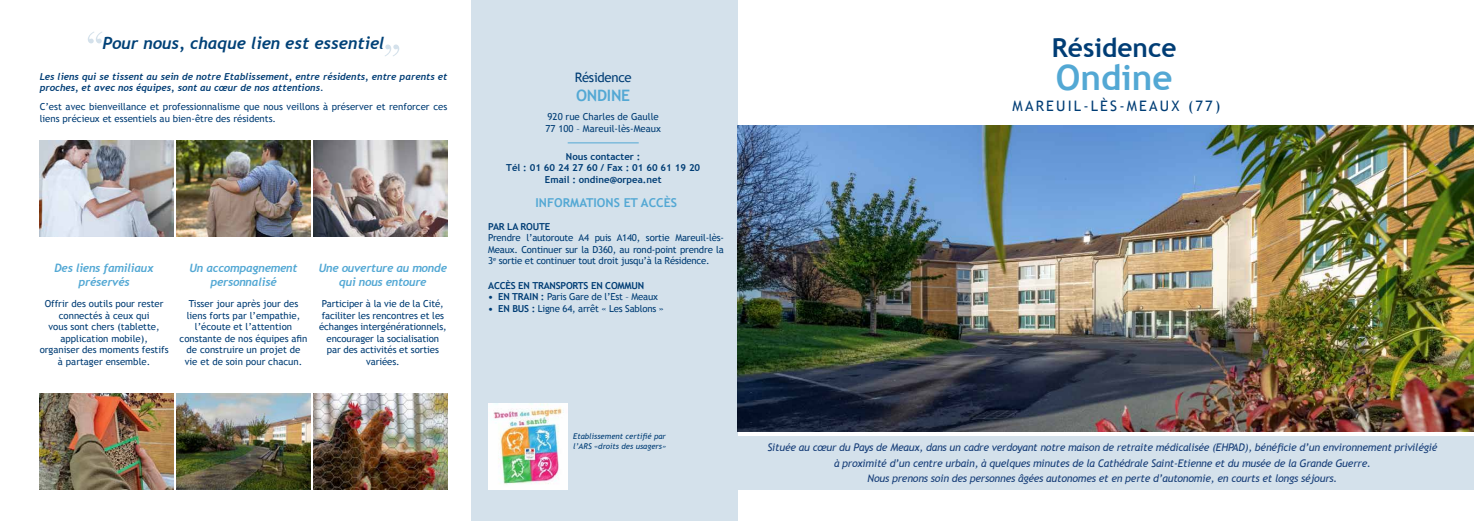
<style>
.page{position:relative;width:1474px;height:521px;background:#fff}
.page>*{position:absolute;margin:0;border:0;box-sizing:border-box;transform-origin:0 0}
.t1{font:700 35px "Trebuchet MS";color:#53a8d4}
.t2{font:700 26.25px "Trebuchet MS";color:#003d75}
.t3{font:italic 700 16.62px "Trebuchet";color:#004177}
.t4{font:700 15.75px "Trebuchet MS";letter-spacing:-.02em;color:#53a8d4}
.t5{font:14.44px "Trebuchet MS";letter-spacing:.15em;color:#003d75}
.t6{font:13.12px "Trebuchet MS";letter-spacing:-.02em;color:#003d75}
.t7{font:700 12.25px "Trebuchet MS";color:#53a8d4}
.t8{font:italic 700 11.46px/13.7px "Trebuchet";letter-spacing:-.02em;color:#53a8d4;text-align:center}
.t9{font:italic 10.5px/15.8px "Trebuchet MS";letter-spacing:-.02em;color:#183f79;text-align:center}
.t10{font:9.62px/11.5px "Trebuchet MS";color:#003d75;text-align:center}
.t11{font:italic 700 9.62px/11.5px "Trebuchet";color:#003d75}
.t12{font:700 9.62px/11.5px "Trebuchet MS";color:#003d75;text-align:center}
.t13{font:9.62px "Trebuchet MS";letter-spacing:-.02em;color:#003d75}
.t14{font:700 9.62px "Trebuchet MS";letter-spacing:-.02em;color:#003d75}
.t15{font:italic 7.88px/9.5px "Trebuchet MS";color:#003d75}
.s1{font-weight:700}
</style>
<div class="page">
<div style="left:471px;top:0;width:266px;height:521px;background:#d4e1eb"></div>
<hr style="left:567px;top:142px;width:71px;height:1px;background:#53a8d4">
<img style="left:737px;top:125px;width:736px;height:307px">
<div style="left:737px;top:436px;width:736px;height:53px;background:#d4e1eb"></div>
<svg style="left:88px;top:32px;width:14px;height:11px"></svg>
<svg style="left:385px;top:45px;width:14px;height:11px"></svg>
<img style="left:40px;top:393px;width:133px;height:96px">
<img style="left:177px;top:393px;width:133px;height:96px">
<img style="left:314px;top:393px;width:133px;height:96px">
<img style="left:40px;top:140px;width:133px;height:96px">
<img style="left:177px;top:140px;width:133px;height:96px">
<img style="left:314px;top:140px;width:133px;height:96px">
<img style="left:488px;top:403px;width:79px;height:86px">
<h3 class="t3" style="left:102px;top:33px;width:284px">Pour nous, chaque lien est essentiel</h3>
<p class="t11" style="left:40px;top:71px;width:409px">Les liens qui se tissent au sein de notre Etablissement, entre résidents, entre parents et proches, et avec nos équipes, sont au cœur de nos attentions.</p>
<p class="t10" style="left:40px;top:101px;width:409px;text-align:left">C’est avec bienveillance et professionnalisme que nous veillons à préserver et renforcer ces liens précieux et essentiels au bien-être des résidents.</p>
<p class="t8" style="left:55px;top:261px;width:101px">Des liens familiaux préservés</p>
<p class="t10" style="left:40px;top:298px;width:130px">Offrir des outils pour rester connectés à ceux qui<br>vous sont chers (tablette, application mobile), organiser des moments festifs à partager ensemble.</p>
<p class="t8" style="left:190px;top:261px;width:109px">Un accompagnement personnalisé</p>
<p class="t10" style="left:180px;top:298px;width:129px">Tisser jour après jour des liens forts par l’empathie, l’écoute et l’attention constante de nos équipes afin de construire un projet de vie et de soin pour chacun.</p>
<p class="t8" style="left:319px;top:261px;width:130px">Une ouverture au monde qui nous entoure</p>
<p class="t10" style="left:319px;top:298px;width:129px">Participer à la vie de la Cité, faciliter les rencontres et les échanges intergénérationnels, encourager la socialisation par des activités et sorties variées.</p>
<h3 class="t6" style="left:574px;top:70px;width:59px">Résidence</h3>
<h3 class="t4" style="left:576px;top:86px;width:55px">ONDINE</h3>
<p class="t10" style="left:545px;top:111px;width:117px;text-align:left">920 rue Charles de Gaulle<br>77 100 – Mareuil-lès-Meaux</p>
<p class="t12" style="left:506px;top:151px;width:196px">Nous contacter :<br>Tél : 01 60 24 27 60 / Fax : 01 60 61 19 20<br>Email : ondine@orpea.net</p>
<p class="t7" style="left:535px;top:195px;width:143px">INFORMATIONS ET ACCÈS</p>
<p class="t14" style="left:488px;top:220px;width:64px">PAR LA ROUTE</p>
<p class="t10" style="left:488px;top:232px;width:237px;text-align:justify">Prendre l’autoroute A4 puis A140, sortie Mareuil-lès-Meaux. Continuer sur la D360, au rond-point prendre la 3<sup>e</sup> sortie et continuer tout droit jusqu’à la Résidence.</p>
<p class="t14" style="left:488px;top:279px;width:157px">ACCÈS EN TRANSPORTS EN COMMUN</p>
<p class="t13" style="left:488px;top:291px;width:171px"><span class="s1">• EN TRAIN :</span> Paris Gare de l’Est – Meaux</p>
<p class="t13" style="left:488px;top:302px;width:177px"><span class="s1">• EN BUS :</span> Ligne 64, arrêt « Les Sablons »</p>
<p class="t15" style="left:573px;top:432px;width:94px">Etablissement certifié par l’ARS «droits des usagers»</p>
<h2 class="t2" style="left:1051px;top:31px;width:126px">Résidence</h2>
<h1 class="t1" style="left:1055px;top:56px;width:118px">Ondine</h1>
<h3 class="t5" style="left:1012px;top:98px;width:209px">MAREUIL-LÈS-MEAUX (77)</h3>
<p class="t9" style="left:767px;top:439px;width:671px">Située au cœur du Pays de Meaux, dans un cadre verdoyant notre maison de retraite médicalisée (EHPAD), bénéficie d’un environnement privilégié à proximité d’un centre urbain, à quelques minutes de la Cathédrale Saint-Etienne et du musée de la Grande Guerre.<br>Nous prenons soin des personnes âgées autonomes et en perte d’autonomie, en courts et longs séjours.</p>
</div>
